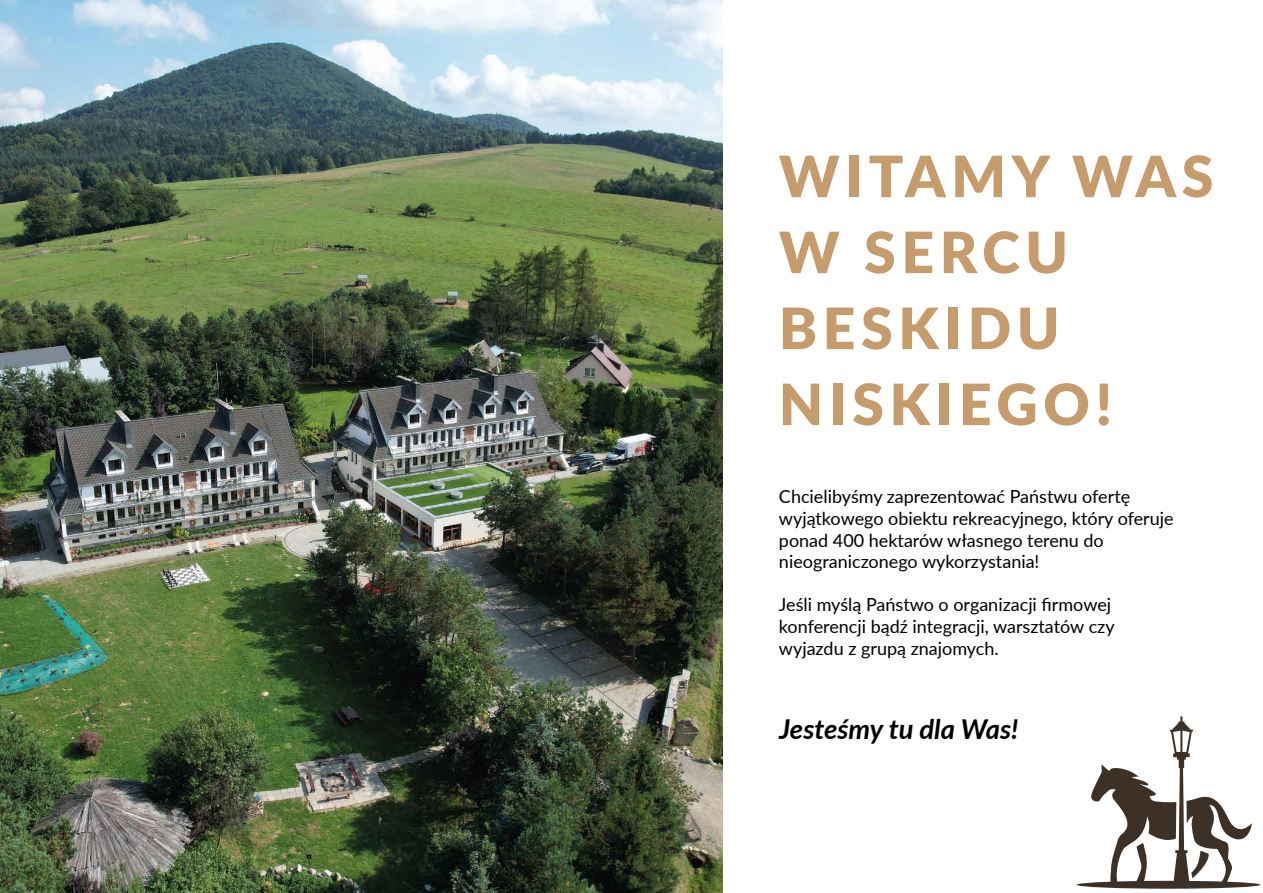
<style>
.page{position:relative;width:1263px;height:893px;background:#fff}
.page>*{position:absolute;margin:0;border:0;box-sizing:border-box;transform-origin:0 0}
.t1{font:900 57px/76.1px "Lato";letter-spacing:.1em;color:#c69c6c}
.t2{font:italic 700 27.45px "Lato";color:#010101}
.t3{font:18px/21.6px "Lato";color:#010101}
</style>
<div class="page">
<img style="left:0;top:0;width:722px;height:893px">
<svg style="left:1077px;top:716px;width:183px;height:173px"></svg>
<h1 class="t1" style="left:779px;top:136px;width:436px">WITAMY WAS<br>W SERCU<br>BESKIDU<br>NISKIEGO!</h1>
<p class="t3" style="left:779px;top:485px;width:396px">Chcielibyśmy zaprezentować Państwu ofertę wyjątkowego obiektu rekreacyjnego, który oferuje ponad 400 hektarów własnego terenu do nieograniczonego wykorzystania!</p>
<p class="t3" style="left:779px;top:593px;width:337px">Jeśli myślą Państwo o organizacji firmowej konferencji bądź integracji, warsztatów czy wyjazdu z grupą znajomych.</p>
<h2 class="t2" style="left:779px;top:708px;width:241px">Jesteśmy tu dla Was!</h2>
</div>
